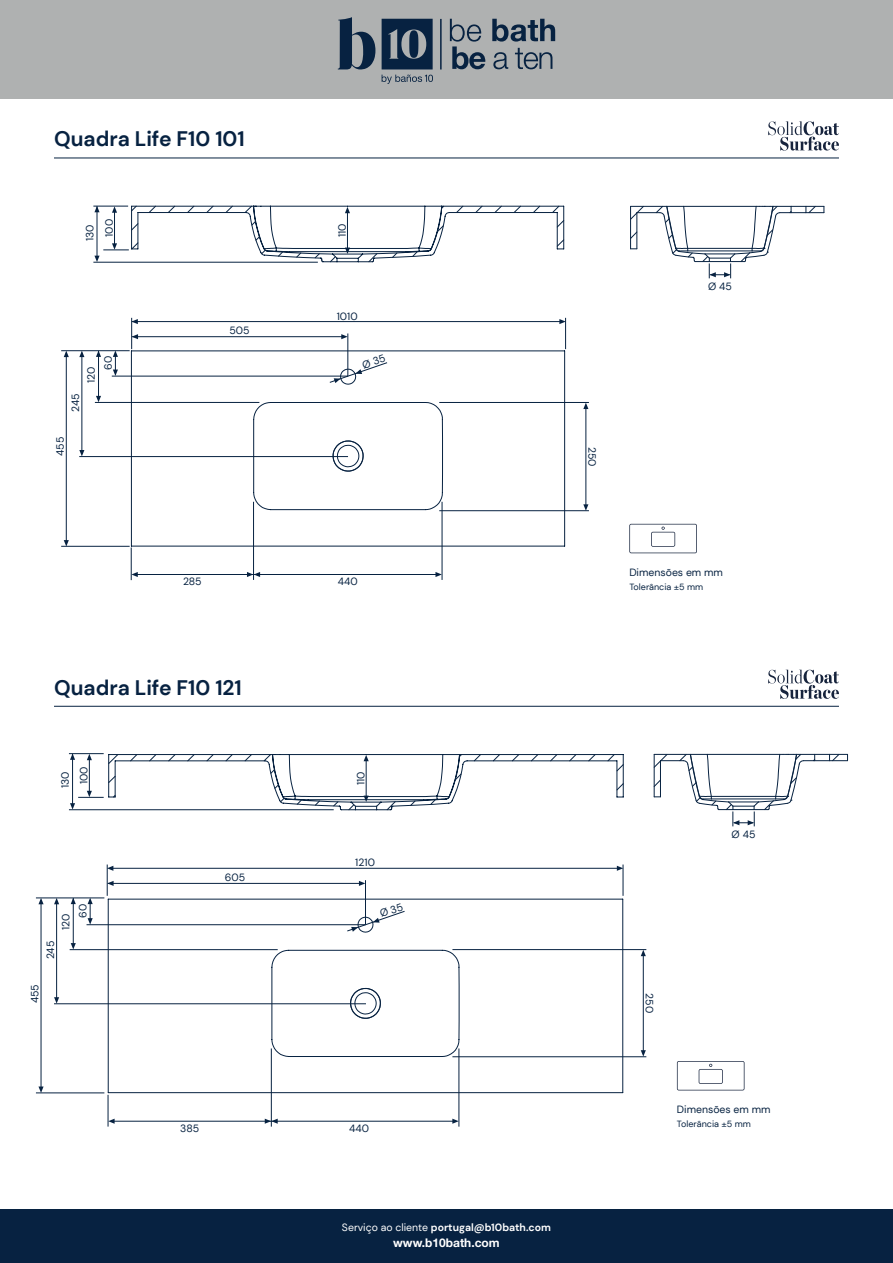
<style>
.page{position:relative;width:893px;height:1263px;background:#fff}
.page>*{position:absolute;margin:0;border:0;box-sizing:border-box;transform-origin:0 0}
.t1{font:700 21px "DM Sans";color:#072241}
.t2{font:700 12px "Helvetica Neue LT Std";color:#fff}
.t3{font:10.5px/17px "DM Sans";color:#072241}
.t4{font:700 10.5px "DM Sans";color:#fff}
.t5{font:9px "DM Sans";color:#072241}
.s1{font-weight:400}
</style>
<div class="page">
<hr style="left:54px;top:158px;width:785px;height:1px;background:#072241">
<svg style="left:768px;top:121px;width:71px;height:30px"></svg>
<hr style="left:93px;top:262px;width:225px;height:1px;background:#072241">
<hr style="left:93px;top:206px;width:35px;height:1px;background:#072241">
<hr style="left:565px;top:318px;width:1px;height:31px;background:#072241">
<hr style="left:253px;top:502px;width:1px;height:78px;background:#072241">
<hr style="left:131px;top:547px;width:1px;height:33px;background:#072241">
<hr style="left:442px;top:502px;width:1px;height:78px;background:#072241">
<hr style="left:348px;top:333px;width:1px;height:43px;background:#072241">
<hr style="left:439px;top:510px;width:150px;height:1px;background:#072241">
<hr style="left:439px;top:402px;width:150px;height:1px;background:#072241">
<hr style="left:131px;top:318px;width:1px;height:31px;background:#072241">
<hr style="left:132px;top:321px;width:431px;height:1px;background:#072241">
<hr style="left:135px;top:574px;width:304px;height:1px;background:#072241">
<hr style="left:132px;top:336px;width:212px;height:1px;background:#072241">
<hr style="left:586px;top:406px;width:1px;height:101px;background:#072241">
<svg style="left:559px;top:319px;width:7px;height:5px"></svg>
<svg style="left:435px;top:572px;width:7px;height:5px"></svg>
<svg style="left:341px;top:334px;width:7px;height:5px"></svg>
<svg style="left:583px;top:504px;width:5px;height:7px"></svg>
<svg style="left:131px;top:319px;width:7px;height:5px"></svg>
<svg style="left:131px;top:572px;width:7px;height:5px"></svg>
<svg style="left:247px;top:572px;width:13px;height:5px"></svg>
<svg style="left:132px;top:334px;width:6px;height:5px"></svg>
<svg style="left:583px;top:403px;width:5px;height:6px"></svg>
<svg style="left:629px;top:524px;width:68px;height:29px"></svg>
<svg style="left:131px;top:350px;width:434px;height:197px"></svg>
<hr style="left:79px;top:456px;width:269px;height:1px;background:#072241">
<hr style="left:112px;top:376px;width:236px;height:1px;background:#072241">
<hr style="left:61px;top:546px;width:69px;height:1px;background:#072241">
<hr style="left:95px;top:402px;width:164px;height:1px;background:#072241">
<hr style="left:61px;top:350px;width:69px;height:1px;background:#072241">
<hr style="left:98px;top:351px;width:1px;height:48px;background:#072241">
<hr style="left:82px;top:353px;width:1px;height:100px;background:#072241">
<hr style="left:66px;top:353px;width:1px;height:189px;background:#072241">
<svg style="left:96px;top:396px;width:5px;height:6px"></svg>
<svg style="left:79px;top:450px;width:5px;height:6px"></svg>
<svg style="left:64px;top:540px;width:5px;height:6px"></svg>
<svg style="left:96px;top:350px;width:5px;height:7px"></svg>
<svg style="left:113px;top:350px;width:5px;height:26px"></svg>
<svg style="left:79px;top:351px;width:5px;height:6px"></svg>
<svg style="left:64px;top:351px;width:5px;height:6px"></svg>
<svg style="left:630px;top:205px;width:194px;height:73px"></svg>
<svg style="left:94px;top:205px;width:471px;height:58px"></svg>
<hr style="left:54px;top:706px;width:785px;height:1px;background:#072241">
<svg style="left:768px;top:670px;width:71px;height:29px"></svg>
<hr style="left:69px;top:809px;width:265px;height:1px;background:#072241">
<hr style="left:69px;top:753px;width:35px;height:1px;background:#072241">
<svg style="left:653px;top:753px;width:195px;height:73px"></svg>
<hr style="left:623px;top:864px;width:1px;height:32px;background:#072241">
<hr style="left:271px;top:1048px;width:1px;height:78px;background:#072241">
<hr style="left:108px;top:1095px;width:1px;height:31px;background:#072241">
<hr style="left:459px;top:1048px;width:1px;height:78px;background:#072241">
<hr style="left:365px;top:880px;width:1px;height:44px;background:#072241">
<hr style="left:54px;top:1003px;width:312px;height:1px;background:#072241">
<hr style="left:452px;top:1056px;width:194px;height:1px;background:#072241">
<hr style="left:452px;top:949px;width:194px;height:1px;background:#072241">
<hr style="left:87px;top:924px;width:279px;height:1px;background:#072241">
<hr style="left:36px;top:1093px;width:68px;height:1px;background:#072241">
<hr style="left:70px;top:949px;width:208px;height:1px;background:#072241">
<hr style="left:107px;top:864px;width:1px;height:32px;background:#072241">
<hr style="left:36px;top:898px;width:68px;height:1px;background:#072241">
<hr style="left:110px;top:868px;width:510px;height:1px;background:#072241">
<hr style="left:111px;top:1121px;width:345px;height:1px;background:#072241">
<hr style="left:108px;top:883px;width:254px;height:1px;background:#072241">
<hr style="left:73px;top:898px;width:1px;height:48px;background:#072241">
<hr style="left:56px;top:900px;width:1px;height:100px;background:#072241">
<hr style="left:643px;top:953px;width:1px;height:100px;background:#072241">
<hr style="left:41px;top:900px;width:1px;height:190px;background:#072241">
<svg style="left:617px;top:866px;width:6px;height:5px"></svg>
<svg style="left:452px;top:1119px;width:7px;height:5px"></svg>
<svg style="left:359px;top:881px;width:6px;height:5px"></svg>
<svg style="left:71px;top:943px;width:5px;height:6px"></svg>
<svg style="left:54px;top:997px;width:5px;height:6px"></svg>
<svg style="left:641px;top:1050px;width:5px;height:6px"></svg>
<svg style="left:38px;top:1086px;width:6px;height:7px"></svg>
<svg style="left:107px;top:866px;width:6px;height:5px"></svg>
<svg style="left:108px;top:1119px;width:7px;height:5px"></svg>
<svg style="left:265px;top:1119px;width:13px;height:5px"></svg>
<svg style="left:107px;top:881px;width:7px;height:5px"></svg>
<svg style="left:71px;top:898px;width:5px;height:6px"></svg>
<svg style="left:88px;top:898px;width:5px;height:26px"></svg>
<svg style="left:54px;top:898px;width:5px;height:6px"></svg>
<svg style="left:641px;top:950px;width:5px;height:6px"></svg>
<svg style="left:38px;top:898px;width:6px;height:6px"></svg>
<svg style="left:107px;top:898px;width:516px;height:195px"></svg>
<svg style="left:677px;top:1061px;width:67px;height:29px"></svg>
<svg style="left:70px;top:753px;width:554px;height:58px"></svg>
<div style="left:0;top:0;width:893px;height:99px;background:#afb1b1"></div>
<div style="left:0;top:1209px;width:893px;height:54px;background:#072241"></div>
<svg style="left:338px;top:17px;width:37px;height:53px"></svg>
<svg style="left:382px;top:19px;width:51px;height:50px"></svg>
<svg style="left:382px;top:75px;width:51px;height:9px"></svg>
<svg style="left:492px;top:19px;width:63px;height:23px"></svg>
<svg style="left:450px;top:19px;width:36px;height:50px"></svg>
<svg style="left:493px;top:52px;width:15px;height:17px"></svg>
<svg style="left:515px;top:48px;width:37px;height:21px"></svg>
<hr style="left:440px;top:19px;width:2px;height:51px;background:#072241">
<svg style="left:329px;top:354px;width:59px;height:29px"></svg>
<svg style="left:347px;top:903px;width:58px;height:29px"></svg>
<h1 class="t1" style="left:54px;top:126px;width:192px">Quadra Life F10 101</h1>
<p class="t3" style="left:81px;top:241px;width:18px;rotate:-90deg">130</p>
<p class="t3" style="left:100px;top:237px;width:19px;rotate:-90deg">100</p>
<p class="t3" style="left:83px;top:370px;width:15px;text-indent:-14px;rotate:-90deg">120<br>60</p>
<p class="t3" style="left:67px;top:412px;width:20px;rotate:-90deg">245</p>
<p class="t3" style="left:52px;top:456px;width:21px;rotate:-90deg">455</p>
<p class="t3" style="left:229px;top:322px;width:22px">505</p>
<p class="t3" style="left:334px;top:237px;width:15px;rotate:-90deg">110</p>
<p class="t3" style="left:337px;top:308px;width:22px">1010</p>
<p class="t3" style="left:601px;top:447px;width:21px;rotate:90deg">250</p>
<p class="t3" style="left:708px;top:278px;width:25px">Ø 45</p>
<p class="t3" style="left:183px;top:573px;width:20px">285</p>
<p class="t3" style="left:338px;top:573px;width:21px">440</p>
<h1 class="t1" style="left:54px;top:674px;width:189px">Quadra Life F10 121</h1>
<p class="t3" style="left:57px;top:788px;width:18px;rotate:-90deg">130</p>
<p class="t3" style="left:75px;top:784px;width:19px;rotate:-90deg">100</p>
<p class="t3" style="left:57px;top:917px;width:15px;text-indent:-13px;rotate:-90deg">120<br>60</p>
<p class="t3" style="left:42px;top:959px;width:20px;rotate:-90deg">245</p>
<p class="t3" style="left:26px;top:1003px;width:21px;rotate:-90deg">455</p>
<p class="t3" style="left:225px;top:869px;width:22px">605</p>
<p class="t3" style="left:352px;top:785px;width:15px;rotate:-90deg">110</p>
<p class="t3" style="left:355px;top:854px;width:21px">1210</p>
<p class="t3" style="left:180px;top:1120px;width:21px">385</p>
<p class="t3" style="left:349px;top:1120px;width:21px">440</p>
<p class="t4" style="left:342px;top:1220px;width:211px"><span class="s1">Serviço ao cliente</span> portugal@b10bath.com</p>
<p class="t2" style="left:393px;top:1236px;width:108px">www.b10bath.com</p>
<p class="t3" style="left:629px;top:564px;width:95px">Dimensões em mm</p>
<p class="t5" style="left:629px;top:581px;width:75px">Tolerância ±5 mm</p>
<p class="t3" style="left:658px;top:993px;width:21px;rotate:90deg">250</p>
<p class="t3" style="left:732px;top:826px;width:25px">Ø 45</p>
<p class="t3" style="left:677px;top:1100px;width:95px">Dimensões em mm</p>
<p class="t5" style="left:677px;top:1118px;width:75px">Tolerância ±5 mm</p>
</div>
